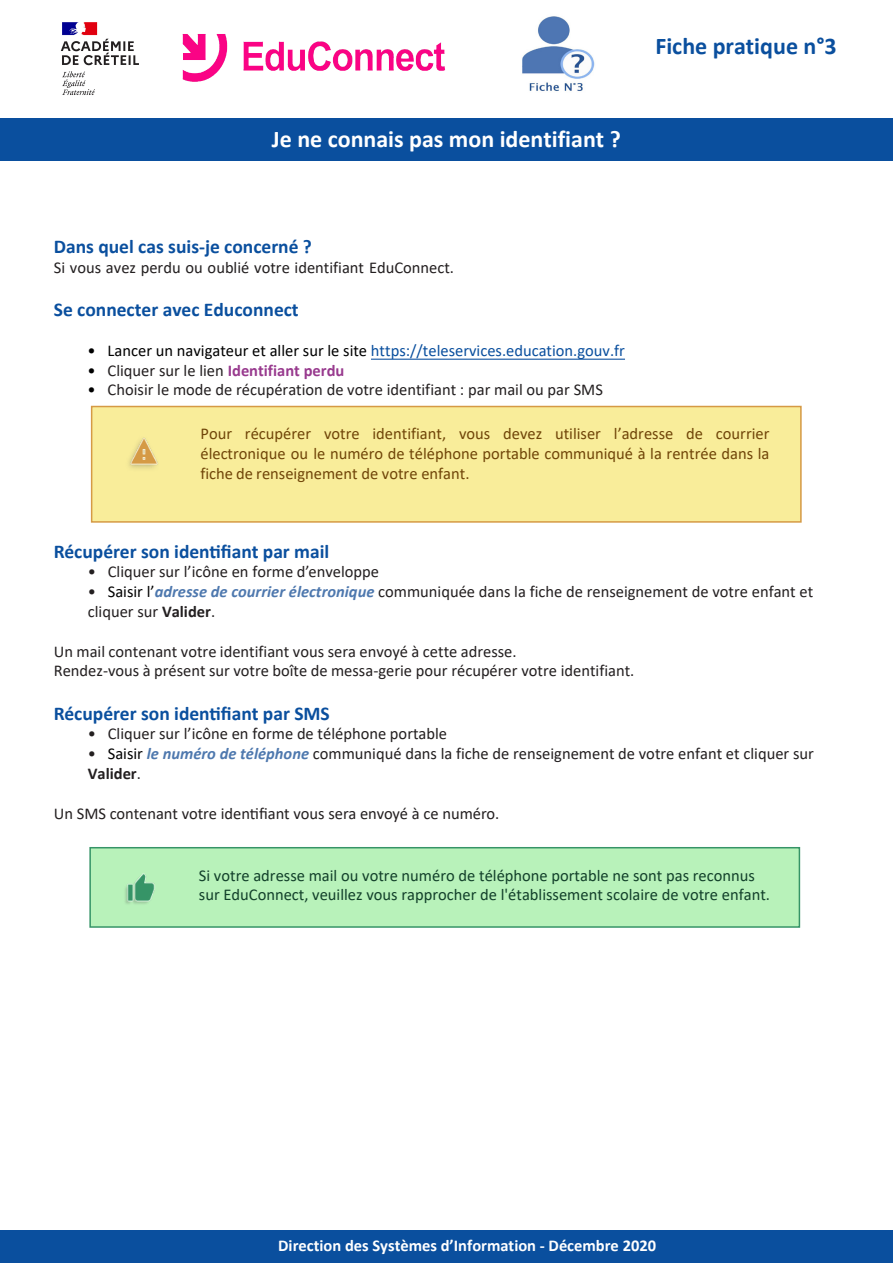
<style>
.page{position:relative;width:893px;height:1263px;background:#fff}
.page>*{position:absolute;margin:0;border:0;box-sizing:border-box;transform-origin:0 0}
.Titre{font:700 24px "Calibri";color:#fff}
.t1{font:700 24px "Calibri";color:#0a4f9e}
.Intertitre{font:700 19.5px "Calibri";color:#0a4f9e}
.Texte{font:700 19.5px "Calibri";color:#0a4f9e}
.Intertitre-2{font:16.5px/19.8px "Calibri";color:#231f20}
.Avertissement{font:16.5px/19.8px "Calibri";color:#704508;text-align:justify}
.Astuce{font:16.5px/19.8px "Calibri";color:#12402a}
.Texte-2{font:16.5px "Calibri";color:#231f20}
.t2{font:16.5px "Calibri";color:#0a4f9e}
.Texte-3{font:700 16.5px "Calibri";color:#fff}
.s1{color:#000}
.s2{font-weight:700;color:#983a8e}
.s3{font-weight:700;font-style:italic;color:#4e78ae}
.s4{font-weight:700}
</style>
<div class="page">
<div style="left:0;top:118px;width:893px;height:42px;background:#0a4f9e"></div>
<div style="left:0;top:1230px;width:893px;height:33px;background:#0a4f9e"></div>
<img style="left:182px;top:34px;width:263px;height:48px">
<div style="left:90px;top:848px;width:709px;height:79px;background:#b8f2ba"></div>
<div style="left:89px;top:847px;width:711px;height:81px;border:2px solid #369467"></div>
<img style="left:125px;top:873px;width:30px;height:31px">
<div style="left:92px;top:406px;width:709px;height:116px;background:#f9ed9a"></div>
<div style="left:91px;top:406px;width:711px;height:117px;border:2px solid #d59a45"></div>
<img style="left:129px;top:437px;width:29px;height:32px">
<img style="left:522px;top:16px;width:73px;height:75px">
<hr style="left:371px;top:359px;width:254px;height:1px;background:#0a4f9e">
<img style="left:60px;top:22px;width:79px;height:73px">
<p class="Titre" style="left:272px;top:122px;width:350px">Je ne connais pas mon identifiant ?</p>
<h1 class="t1" style="left:655px;top:29px;width:183px">Fiche pratique n°3</h1>
<p class="Texte" style="left:54px;top:233px;width:260px">Dans quel cas suis-je concerné ?</p>
<p class="Texte-2" style="left:54px;top:256px;width:402px">Si vous avez perdu ou oublié votre identifiant EduConnect.</p>
<p class="Texte" style="left:54px;top:296px;width:246px">Se connecter avec Educonnect</p>
<p class="t2" style="left:88px;top:339px;width:539px"><span class="s1">• Lancer un navigateur et aller sur le site</span> https://teleservices.education.gouv.fr</p>
<p class="Intertitre-2" style="left:88px;top:360px;width:258px"><span class="s1">•</span> Cliquer sur le lien <span class="s2">Identifiant perdu</span></p>
<p class="Intertitre-2" style="left:88px;top:380px;width:517px"><span class="s1">•</span> Choisir le mode de récupération de votre identifiant : par mail ou par SMS</p>
<p class="Avertissement" style="left:200px;top:424px;width:571px">Pour récupérer votre identifiant, vous devez utiliser l’adresse de courrier électronique ou le numéro de téléphone portable communiqué à la rentrée dans la fiche de renseignement de votre enfant.</p>
<p class="Intertitre" style="left:54px;top:537px;width:277px">Récupérer son identifiant par mail</p>
<p class="Intertitre-2" style="left:88px;top:562px;width:293px">• Cliquer sur l’icône en forme d’enveloppe</p>
<p class="Intertitre-2" style="left:88px;top:581px;width:727px">• <span class="s1">Saisir l’</span><span class="s3">adresse de courrier électronique</span> communiquée dans la fiche de renseignement de votre enfant et cliquer sur <span class="s4">Valider</span>.</p>
<p class="Intertitre-2" style="left:54px;top:641px;width:582px">Un mail contenant votre identifiant vous sera envoyé à cette adresse.<br>Rendez-vous à présent sur votre boîte de messa-gerie pour récupérer votre identifiant.</p>
<p class="Intertitre" style="left:54px;top:699px;width:278px">Récupérer son identifiant par SMS</p>
<p class="Intertitre-2" style="left:88px;top:724px;width:361px">• Cliquer sur l’icône en forme de téléphone portable</p>
<p class="Intertitre-2" style="left:88px;top:743px;width:728px">• <span class="s1">Saisir</span> <span class="s3">le numéro de téléphone</span> communiqué dans la fiche de renseignement de votre enfant et cliquer sur<br><span class="s4">Valider</span>.</p>
<p class="Texte-2" style="left:54px;top:802px;width:447px">Un SMS contenant votre identifiant vous sera envoyé à ce numéro.</p>
<p class="Astuce" style="left:199px;top:865px;width:573px">Si votre adresse mail ou votre numéro de téléphone portable ne sont pas reconnus sur EduConnect, veuillez vous rapprocher de l'établissement scolaire de votre enfant.</p>
<p class="Texte-3" style="left:278px;top:1234px;width:379px">Direction des Systèmes d’Information - Décembre 2020</p>
</div>
